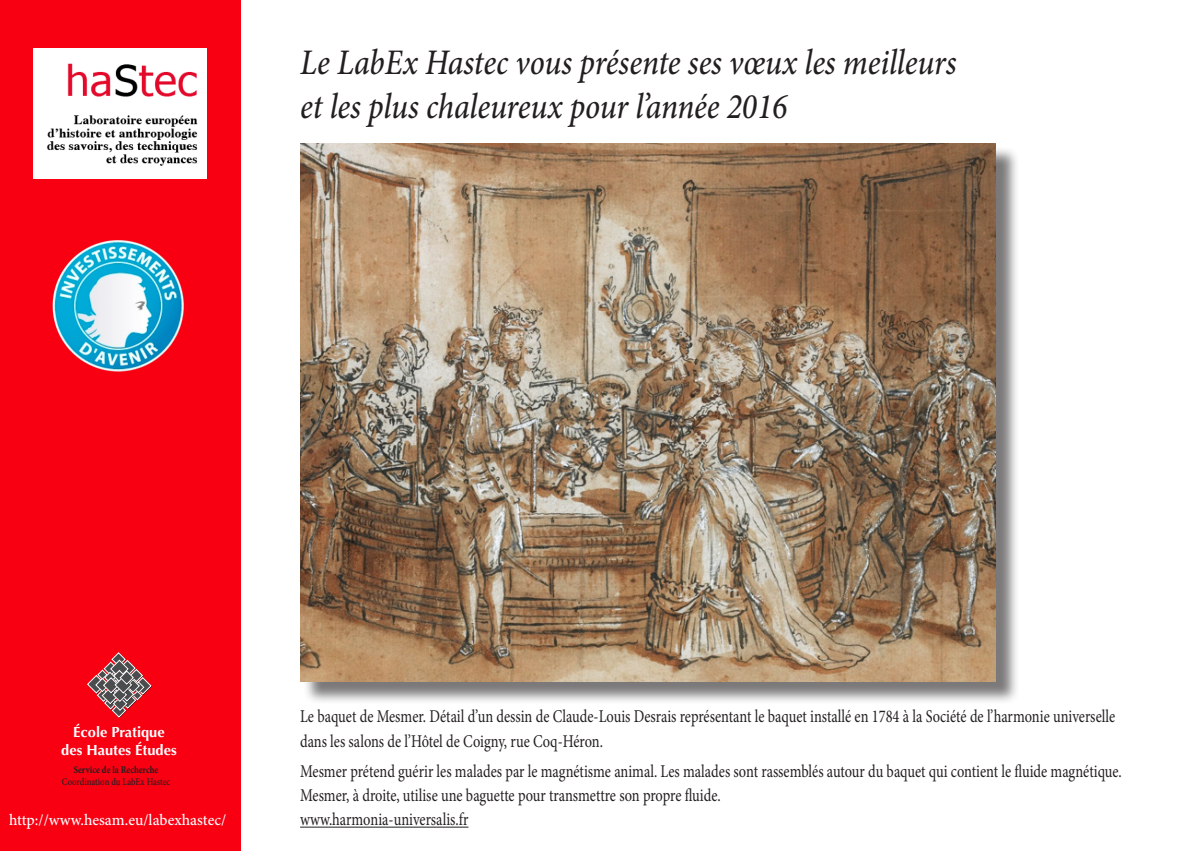
<style>
.page{position:relative;width:1191px;height:851px;background:#fff}
.page>*{position:absolute;margin:0;border:0;box-sizing:border-box;transform-origin:0 0}
.t1{font:italic 500 36px/43.2px "Minion Pro";letter-spacing:-.005em;color:#231f20;scale:.88 1}
.t2{font:18px/24.4px "Minion Pro";color:#231f20;scale:.8 1}
.t3{font:500 16px "Minion Pro";color:#fff}
.t4{font:700 14.6px "Optima LT Std";color:#fff}
.t5{font:500 10.2px "Minion Pro";color:#231f20;scale:.85 1}
.t6{font:700 10.2px "Minion Pro";color:#231f20;scale:.85 1}
</style>
<div class="page">
<div style="left:0;top:0;width:240px;height:850px;background:#f80012"></div>
<img style="left:34px;top:48px;width:172px;height:131px">
<hr style="left:300px;top:826px;width:168px;height:1px;background:#231f20">
<img style="left:52px;top:240px;width:132px;height:132px">
<svg style="left:87px;top:652px;width:65px;height:65px"></svg>
<div style="left:303px;top:146px;width:716px;height:558px;background:#231f20;opacity:.6"></div>
<img style="left:300px;top:143px;width:696px;height:538px">
<p class="t1" style="left:300px;top:41px;width:747px">Le LabEx Hastec vous présente ses vœux les meilleurs et les plus chaleureux pour l’année 2016</p>
<p class="t4" style="left:73px;top:723px;width:93px">École Pratique</p>
<p class="t4" style="left:61px;top:741px;width:117px">des Hautes Études</p>
<p class="t6" style="left:74px;top:762px;width:101px">Service de la Recherche</p>
<p class="t5" style="left:62px;top:774px;width:129px">Coordination du LabEx Hastec</p>
<p class="t3" style="left:9px;top:809px;width:219px">http://www.hesam.eu/labexhastec/</p>
<p class="t2" style="left:300px;top:704px;width:1020px">Le baquet de Mesmer. Détail d’un dessin de Claude-Louis Desrais représentant le baquet installé en 1784 à la Société de l’harmonie universelle dans les salons de l’Hôtel de Coigny, rue Coq-Héron.</p>
<p class="t2" style="left:300px;top:758px;width:1028px">Mesmer prétend guérir les malades par le magnétisme animal. Les malades sont rassemblés autour du baquet qui contient le fluide magnétique.<br>Mesmer, à droite, utilise une baguette pour transmettre son propre fluide.</p>
<p class="t2" style="left:300px;top:807px;width:212px">www.harmonia-universalis.fr</p>
</div>
